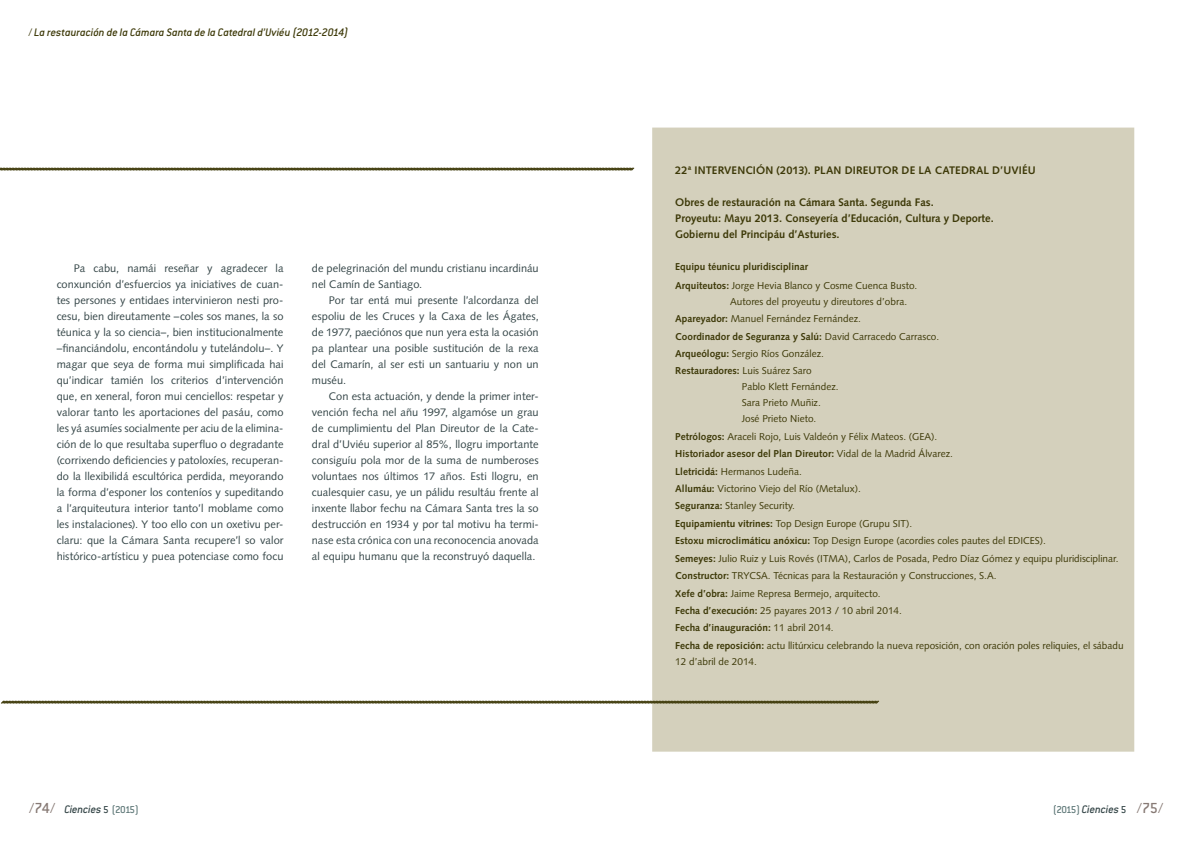
<style>
.page{position:relative;width:1191px;height:842px;background:#fff}
.page>*{position:absolute;margin:0;border:0;box-sizing:border-box;transform-origin:0 0}
.t1{font:italic 500 12px "Conduit ITC Std";letter-spacing:-.005em;color:#3d3908}
.t2{font:italic 500 12px "Conduit ITC Std";letter-spacing:-.01em;color:#344547}
.t3{font:11px/16px "Syntax LT Std";letter-spacing:.005em;color:#344547;text-align:justify}
.t4{font:700 11px/16px "Syntax LT Std";color:#3d3908}
.t5{font:10px/17.4px "Syntax LT Std";color:#3d3908}
.t6{font:700 10px/18.8px "Syntax LT Std";color:#3d3908}
.s1{font-style:normal}
.s2{font-weight:400}
.s3{font-weight:700}
.s4{font-style:normal;font-size:16px;color:#877a75}
.s5{font-style:normal;font-size:11px}
.s6{font-style:normal;font-size:11px;color:#607979}
</style>
<div class="page">
<div style="left:652px;top:127px;width:483px;height:625px;background:#d4d0bc"></div>
<svg style="left:1px;top:700px;width:878px;height:4px;background:#838060"></svg>
<svg style="left:0;top:167px;width:635px;height:4px;background:#878567"></svg>
<p class="t1" style="left:28px;top:25px;width:322px"><span class="s1">/</span> La restauración de la Cámara Santa de la Catedral d’Uviéu (2012-2014)</p>
<p class="t3" style="left:57px;top:260px;width:228px;text-indent:17px">Pa cabu, namái reseñar y agradecer la conxunción d’esfuercios ya iniciatives de cuan&shy;tes persones y entidaes intervinieron nesti pro&shy;cesu, bien direutamente –coles sos manes, la so téunica y la so ciencia–, bien institucionalmente –financiándolu, encontándolu y tutelándolu–. Y magar que seya de forma mui simplificada hai qu’indicar tamién los criterios d’intervención que, en xeneral, foron mui cenciellos: respetar y valorar tanto les aportaciones del pasáu, como les yá asumíes socialmente per aciu de la elimina&shy;ción de lo que resultaba superfluo o degradante (corrixendo deficiencies y patoloxíes, recuperan&shy;do la llexibilidá escultórica perdida, meyorando la forma d’esponer los conteníos y supeditando a l’arquiteutura interior tanto’l moblame como les instalaciones). Y too ello con un oxetivu per&shy;claru: que la Cámara Santa recupere’l so valor histórico-artísticu y puea potenciase como focu</p>
<p class="t3" style="left:312px;top:260px;width:228px">de pelegrinación del mundu cristianu incardináu nel Camín de Santiago.</p>
<p class="t3" style="left:312px;top:292px;width:228px;text-indent:17px">Por tar entá mui presente l’alcordanza del espoliu de les Cruces y la Caxa de les Ágates, de 1977, paeciónos que nun yera esta la ocasión pa plantear una posible sustitución de la rexa del Camarín, al ser esti un santuariu y non un muséu.</p>
<p class="t3" style="left:312px;top:388px;width:228px;text-indent:17px">Con esta actuación, y dende la primer inter&shy;vención fecha nel añu 1997, algamóse un grau de cumplimientu del Plan Direutor de la Cate&shy;dral d’Uviéu superior al 85%, llogru importante consiguíu pola mor de la suma de numberoses voluntaes nos últimos 17 años. Esti llogru, en cualesquier casu, ye un pálidu resultáu frente al inxente llabor fechu na Cámara Santa tres la so destrucción en 1934 y por tal motivu ha termi&shy;nase esta crónica con una reconocencia anovada al equipu humanu que la reconstruyó daquella.</p>
<p class="t4" style="left:675px;top:162px;width:362px">22ª INTERVENCIÓN (2013). PLAN DIREUTOR DE LA CATEDRAL D’UVIÉU</p>
<p class="t4" style="left:675px;top:194px;width:320px">Obres de restauración na Cámara Santa. Segunda Fas.<br>Proyeutu: Mayu 2013. Conseyería d’Educación, Cultura y Deporte.<br>Gobiernu del Principáu d’Asturies.</p>
<p class="t6" style="left:675px;top:257px;width:244px">Equipu téunicu pluridisciplinar<br>Arquiteutos: <span class="s2">Jorge Hevia Blanco y Cosme Cuenca Busto.</span></p>
<p class="t5" style="left:675px;top:293px;width:265px;text-indent:55px">Autores del proyeutu y direutores d’obra.<br><span class="s3">Apareyador:</span> Manuel Fernández Fernández.<br><span class="s3">Coordinador de Seguranza y Salú:</span> David Carracedo Carrasco.<br><span class="s3">Arqueólogu:</span> Sergio Ríos González.<br><span class="s3">Restauradores:</span> Luis Suárez Saro</p>
<p class="t5" style="left:742px;top:379px;width:98px;line-height:16px">Pablo Klett Fernández.<br>Sara Prieto Muñiz.<br>José Prieto Nieto.</p>
<p class="t5" style="left:675px;top:428px;width:450px"><span class="s3">Petrólogos:</span> Araceli Rojo, Luis Valdeón y Félix Mateos. (GEA).<br><span class="s3">Historiador asesor del Plan Direutor:</span> Vidal de la Madrid Álvarez.<br><span class="s3">Lletricidá:</span> Hermanos Ludeña.<br><span class="s3">Allumáu:</span> Victorino Viejo del Río (Metalux).<br><span class="s3">Seguranza:</span> Stanley Security.<br><span class="s3">Equipamientu vitrines:</span> Top Design Europe (Grupu SIT).<br><span class="s3">Estoxu microclimáticu anóxicu:</span> Top Design Europe (acordies coles pautes del EDICES).<br><span class="s3">Semeyes:</span> Julio Ruiz y Luis Rovés (ITMA), Carlos de Posada, Pedro Díaz Gómez y equipu pluridisciplinar.<br><span class="s3">Constructor:</span> TRYCSA. Técnicas para la Restauración y Construcciones, S.A.<br><span class="s3">Xefe d’obra:</span> Jaime Represa Bermejo, arquitecto.<br><span class="s3">Fecha d’execución:</span> 25 payares 2013 / 10 abril 2014.<br><span class="s3">Fecha d’inauguración:</span> 11 abril 2014.<br><span class="s3">Fecha de reposición:</span> actu llitúrxicu celebrando la nueva reposición, con oración poles reliquies, el sábadu</p>
<p class="t5" style="left:675px;top:653px;width:83px">12 d’abril de 2014.</p>
<p class="t2" style="left:29px;top:802px;width:111px"><span class="s4">/74/</span> Ciencies <span class="s5">5</span> <span class="s6">(2015)</span></p>
<p class="t2" style="left:1052px;top:802px;width:112px"><span class="s6">(2015)</span> Ciencies <span class="s5">5</span> <span class="s4">/75/</span></p>
</div>
